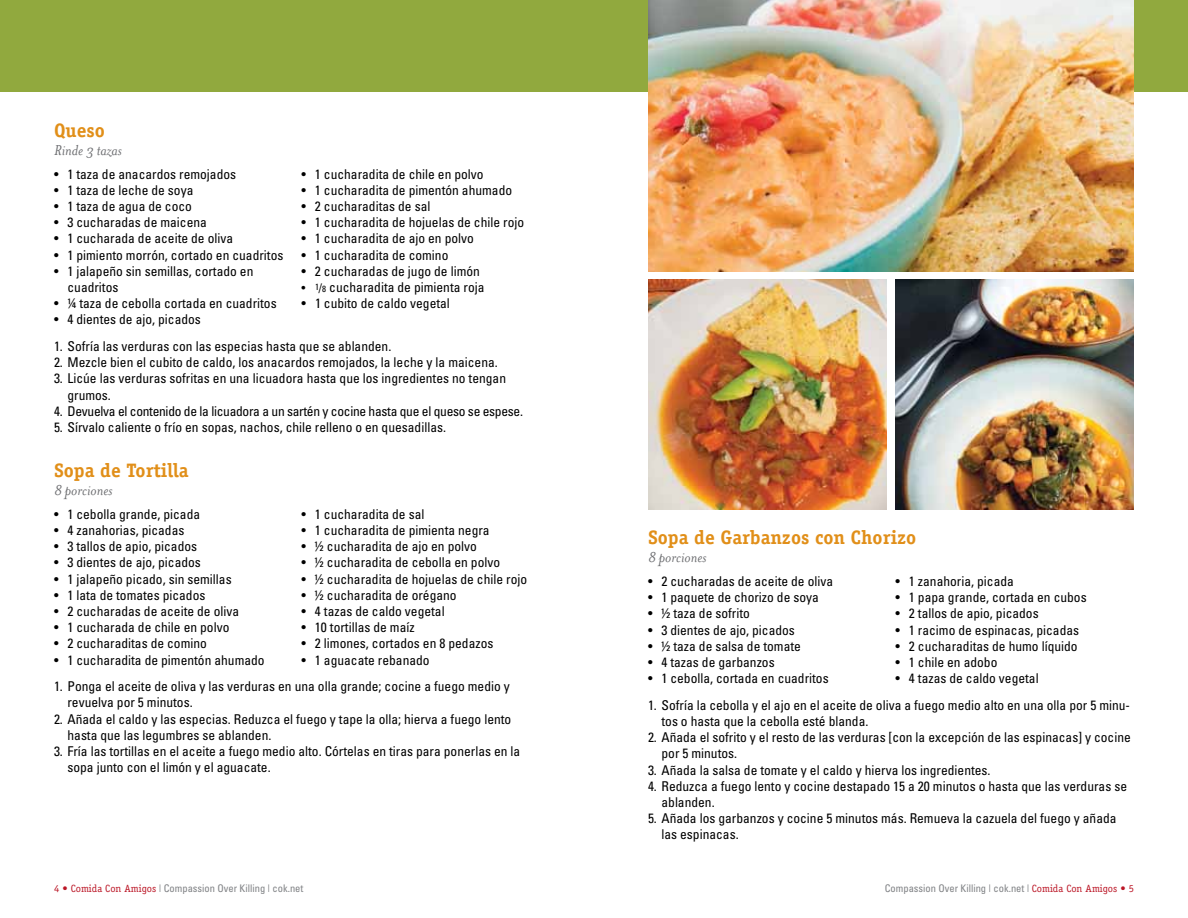
<style>
.page{position:relative;width:1188px;height:918px;background:#fff}
.page>*{position:absolute;margin:0;border:0;box-sizing:border-box;transform-origin:0 0}
.t1{font:700 19.5px "Officina Serif";color:#e18f19}
.t2{font:italic 16.5px "Mrs Eaves";color:#6d6e71}
.t3{font:condensed 13.5px/16.2px "Univers";color:#000}
.t4{font:condensed 13.5px "Univers";letter-spacing:-.02em;color:#000}
.t5{font:condensed 10.5px "Univers";color:#808285}
.s1{font-size:12px}
.s2{font-size:9px}
.s3{font-family:"Officina Serif";font-stretch:normal;color:#bb1626}
</style>
<div class="page">
<div style="left:0;top:0;width:1188px;height:92px;background:#91a93e"></div>
<img style="left:648px;top:280px;width:238px;height:230px">
<img style="left:648px;top:0;width:486px;height:271px">
<img style="left:896px;top:280px;width:238px;height:230px">
<h1 class="t1" style="left:54px;top:118px;width:52px">Queso</h1>
<p class="t2" style="left:54px;top:141px;width:69px">Rinde 3 tazas</p>
<p class="t3" style="left:54px;top:165px;width:184px">• 1 taza de anacardos remojados</p>
<p class="t3" style="left:54px;top:181px;width:141px">• 1 taza de leche de soya</p>
<p class="t3" style="left:54px;top:198px;width:139px">• 1 taza de agua de coco</p>
<p class="t3" style="left:54px;top:214px;width:154px">• 3 cucharadas de maicena</p>
<p class="t3" style="left:54px;top:230px;width:181px">• 1 cucharada de aceite de oliva</p>
<p class="t3" style="left:54px;top:246px;width:231px">• 1 pimiento morrón, cortado en cuadritos</p>
<p class="t3" style="left:68px;top:262px;width:187px;text-indent:-14px">• 1 jalapeño sin semillas, cortado en cuadritos</p>
<p class="t3" style="left:54px;top:295px;width:224px">• ¼ taza de cebolla cortada en cuadritos</p>
<p class="t3" style="left:54px;top:311px;width:148px">• 4 dientes de ajo, picados</p>
<p class="t3" style="left:301px;top:165px;width:184px">• 1 cucharadita de chile en polvo</p>
<p class="t3" style="left:301px;top:181px;width:212px">• 1 cucharadita de pimentón ahumado</p>
<p class="t3" style="left:301px;top:198px;width:130px">• 2 cucharaditas de sal</p>
<p class="t3" style="left:301px;top:214px;width:224px">• 1 cucharadita de hojuelas de chile rojo</p>
<p class="t3" style="left:301px;top:230px;width:174px">• 1 cucharadita de ajo en polvo</p>
<p class="t3" style="left:301px;top:246px;width:148px">• 1 cucharadita de comino</p>
<p class="t3" style="left:301px;top:262px;width:180px">• 2 cucharadas de jugo de limón</p>
<p class="t3" style="left:302px;top:279px;width:185px"><span class="s1">•</span> <span class="s2">1</span><span class="s1">/</span><span class="s2">8</span> cucharadita de pimienta roja</p>
<p class="t3" style="left:302px;top:295px;width:150px">• 1 cubito de caldo vegetal</p>
<p class="t3" style="left:54px;top:338px;width:339px">1. Sofría las verduras con las especias hasta que se ablanden.</p>
<p class="t3" style="left:54px;top:354px;width:445px">2. Mezcle bien el cubito de caldo, los anacardos remojados, la leche y la maicena.</p>
<p class="t3" style="left:68px;top:370px;width:440px;text-indent:-14px">3. Licúe las verduras sofritas en una licuadora hasta que los ingredientes no tengan grumos.</p>
<p class="t4" style="left:54px;top:402px;width:471px">4. Devuelva el contenido de la licuadora a un sartén y cocine hasta que el queso se espese.</p>
<p class="t3" style="left:54px;top:419px;width:394px">5. Sírvalo caliente o frío en sopas, nachos, chile relleno o en quesadillas.</p>
<h1 class="t1" style="left:54px;top:458px;width:136px">Sopa de Tortilla</h1>
<p class="t2" style="left:54px;top:481px;width:60px">8 porciones</p>
<p class="t3" style="left:54px;top:505px;width:148px">• 1 cebolla grande, picada</p>
<p class="t3" style="left:54px;top:522px;width:132px">• 4 zanahorias, picadas</p>
<p class="t3" style="left:54px;top:538px;width:145px">• 3 tallos de apio, picados</p>
<p class="t3" style="left:54px;top:554px;width:148px">• 3 dientes de ajo, picados</p>
<p class="t3" style="left:54px;top:570px;width:179px">• 1 jalapeño picado, sin semillas</p>
<p class="t3" style="left:54px;top:586px;width:153px">• 1 lata de tomates picados</p>
<p class="t3" style="left:54px;top:603px;width:187px">• 2 cucharadas de aceite de oliva</p>
<p class="t3" style="left:54px;top:619px;width:177px">• 1 cucharada de chile en polvo</p>
<p class="t3" style="left:54px;top:635px;width:154px">• 2 cucharaditas de comino</p>
<p class="t3" style="left:54px;top:651px;width:212px">• 1 cucharadita de pimentón ahumado</p>
<p class="t3" style="left:301px;top:505px;width:124px">• 1 cucharadita de sal</p>
<p class="t3" style="left:301px;top:522px;width:190px">• 1 cucharadita de pimienta negra</p>
<p class="t3" style="left:301px;top:538px;width:177px">• ½ cucharadita de ajo en polvo</p>
<p class="t3" style="left:301px;top:554px;width:200px">• ½ cucharadita de cebolla en polvo</p>
<p class="t3" style="left:301px;top:570px;width:227px">• ½ cucharadita de hojuelas de chile rojo</p>
<p class="t3" style="left:301px;top:586px;width:157px">• ½ cucharadita de orégano</p>
<p class="t3" style="left:301px;top:603px;width:145px">• 4 tazas de caldo vegetal</p>
<p class="t3" style="left:301px;top:619px;width:115px">• 10 tortillas de maíz</p>
<p class="t3" style="left:301px;top:635px;width:193px">• 2 limones, cortados en 8 pedazos</p>
<p class="t3" style="left:301px;top:651px;width:130px">• 1 aguacate rebanado</p>
<p class="t3" style="left:68px;top:678px;width:444px;text-indent:-14px">1. Ponga el aceite de oliva y las verduras en una olla grande; cocine a fuego medio y revuelva por 5 minutos.</p>
<p class="t3" style="left:68px;top:710px;width:445px;text-indent:-14px">2. Añada el caldo y las especias. Reduzca el fuego y tape la olla; hierva a fuego lento hasta que las legumbres se ablanden.</p>
<p class="t3" style="left:68px;top:743px;width:454px;text-indent:-14px">3. Fría las tortillas en el aceite a fuego medio alto. Córtelas en tiras para ponerlas en la sopa junto con el limón y el aguacate.</p>
<h1 class="t1" style="left:648px;top:525px;width:270px">Sopa de Garbanzos con Chorizo</h1>
<p class="t2" style="left:648px;top:548px;width:60px">8 porciones</p>
<p class="t3" style="left:648px;top:573px;width:187px">• 2 cucharadas de aceite de oliva</p>
<p class="t3" style="left:648px;top:589px;width:172px">• 1 paquete de chorizo de soya</p>
<p class="t3" style="left:648px;top:605px;width:103px">• ½ taza de sofrito</p>
<p class="t3" style="left:648px;top:621px;width:148px">• 3 dientes de ajo, picados</p>
<p class="t3" style="left:648px;top:637px;width:154px">• ½ taza de salsa de tomate</p>
<p class="t3" style="left:648px;top:654px;width:128px">• 4 tazas de garbanzos</p>
<p class="t3" style="left:648px;top:670px;width:182px">• 1 cebolla, cortada en cuadritos</p>
<p class="t3" style="left:895px;top:573px;width:120px">• 1 zanahoria, picada</p>
<p class="t3" style="left:895px;top:589px;width:193px">• 1 papa grande, cortada en cubos</p>
<p class="t3" style="left:895px;top:605px;width:145px">• 2 tallos de apio, picados</p>
<p class="t3" style="left:895px;top:621px;width:185px">• 1 racimo de espinacas, picadas</p>
<p class="t3" style="left:895px;top:637px;width:184px">• 2 cucharaditas de humo líquido</p>
<p class="t3" style="left:895px;top:654px;width:103px">• 1 chile en adobo</p>
<p class="t3" style="left:895px;top:670px;width:145px">• 4 tazas de caldo vegetal</p>
<p class="t3" style="left:662px;top:697px;width:470px;text-indent:-14px">1. Sofría la cebolla y el ajo en el aceite de oliva a fuego medio alto en una olla por 5 minu&shy;tos o hasta que la cebolla esté blanda.</p>
<p class="t3" style="left:662px;top:729px;width:471px;text-indent:-14px">2. Añada el sofrito y el resto de las verduras [con la excepción de las espinacas] y cocine por 5 minutos.</p>
<p class="t3" style="left:648px;top:761px;width:344px">3. Añada la salsa de tomate y el caldo y hierva los ingredientes.</p>
<p class="t3" style="left:662px;top:778px;width:467px;text-indent:-14px">4. Reduzca a fuego lento y cocine destapado 15 a 20 minutos o hasta que las verduras se ablanden.</p>
<p class="t3" style="left:662px;top:810px;width:457px;text-indent:-14px">5. Añada los garbanzos y cocine 5 minutos más. Remueva la cazuela del fuego y añada las espinacas.</p>
<p class="t5" style="left:54px;top:882px;width:251px"><span class="s3">4 • Comida Con Amigos</span> | Compassion Over Killing | cok.net</p>
<p class="t5" style="left:885px;top:882px;width:251px">Compassion Over Killing | cok.net | <span class="s3">Comida Con Amigos • 5</span></p>
</div>
